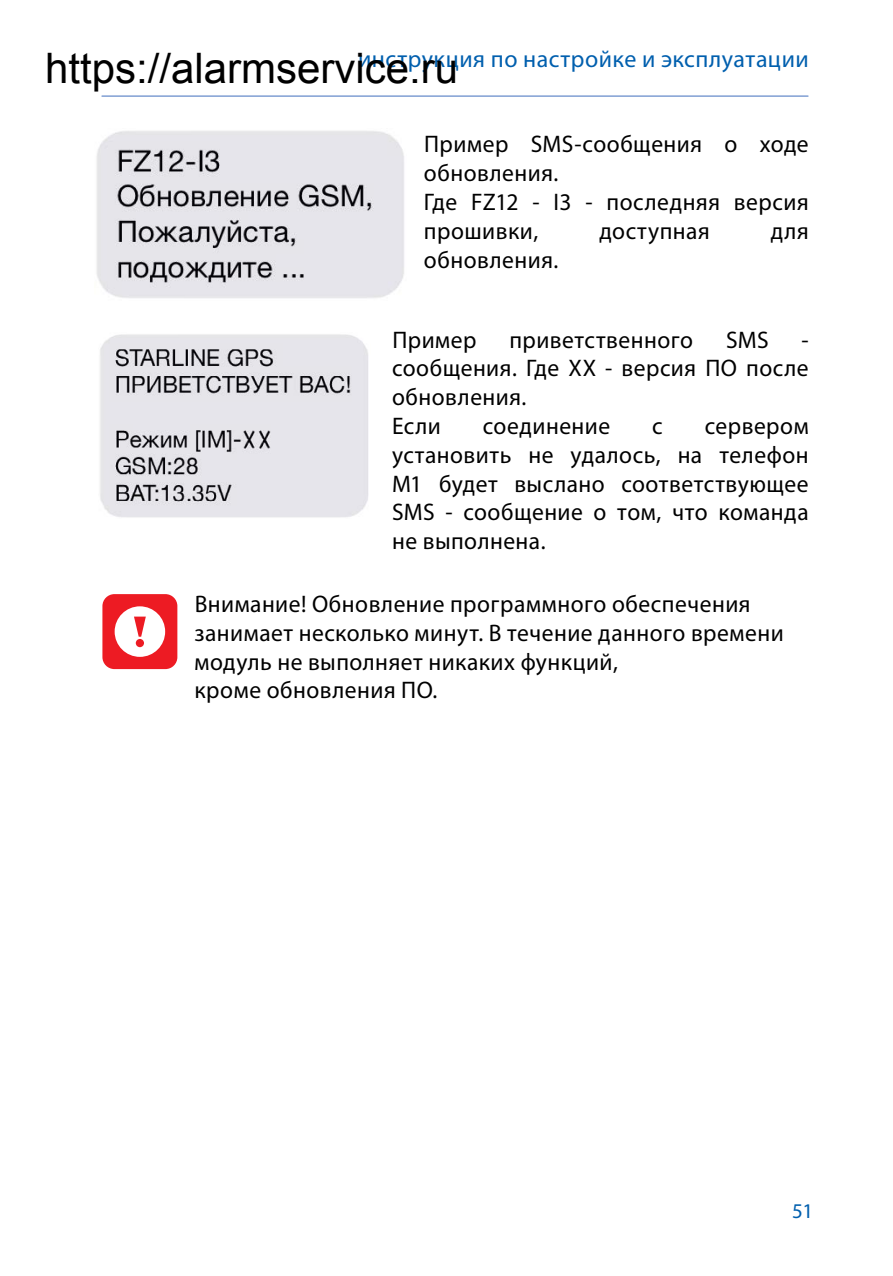
<style>
.page{position:relative;width:893px;height:1276px;background:#fff}
.page>*{position:absolute;margin:0;border:0;box-sizing:border-box;transform-origin:0 0}
.t1{font:24px/28.8px "Myriad Pro";letter-spacing:.02em;color:#000}
.t2{font:24px "Myriad Pro";letter-spacing:.02em;color:#005fae}
.t3{font:21px "Myriad Pro";color:#005fae}
</style>
<div class="page">
<hr style="left:102px;top:95px;width:706px;height:2px;background:#809fd3">
<img style="left:96px;top:131px;width:308px;height:167px">
<img style="left:100px;top:334px;width:268px;height:184px">
<div style="left:102px;top:594px;width:75px;height:75px;background:#ed1b23;border-radius:12px"></div>
<div style="left:115px;top:606px;width:50px;height:51px;background:#fff;border-radius:50%"></div>
<svg style="left:134px;top:616px;width:12px;height:21px"></svg>
<div style="left:136px;top:639px;width:8px;height:8px;background:#ed1b23;border-radius:50%"></div>
<p class="t2" style="left:358px;top:44px;width:452px">инструкция по настройке и эксплуатации</p>
<p class="t1" style="left:424px;top:130px;width:386px">Пример SMS-сообщения о ходе обновления.<br>Где FZ12 - I3 - последняя версия прошивки,</p>
<p class="t1" style="left:599px;top:216px;width:112px">доступная</p>
<p class="t1" style="left:771px;top:216px;width:39px">для</p>
<p class="t1" style="left:424px;top:245px;width:136px">обновления.</p>
<p class="t1" style="left:392px;top:325px;width:86px">Пример</p>
<p class="t1" style="left:509px;top:325px;width:185px">приветственного</p>
<p class="t1" style="left:726px;top:325px;width:44px">SMS</p>
<p class="t1" style="left:392px;top:325px;width:418px;text-indent:409px">- сообщения. Где XX - версия ПО после обновления.<br>Если</p>
<p class="t1" style="left:392px;top:411px;width:418px;text-align:justify;text-indent:313px">сервером установить не удалось, на телефон М1 будет выслано соответствующее SMS - сообщение о том, что команда не выполнена.</p>
<p class="t1" style="left:483px;top:411px;width:129px">соединение</p>
<p class="t1" style="left:652px;top:411px;width:12px">с</p>
<p class="t1" style="left:194px;top:589px;width:591px">Внимание! Обновление программного обеспечения занимает несколько минут. В течение данного времени модуль не выполняет никаких функций,<br>кроме обновления ПО.</p>
<p class="t3" style="left:792px;top:1197px;width:23px">51</p>
</div>
